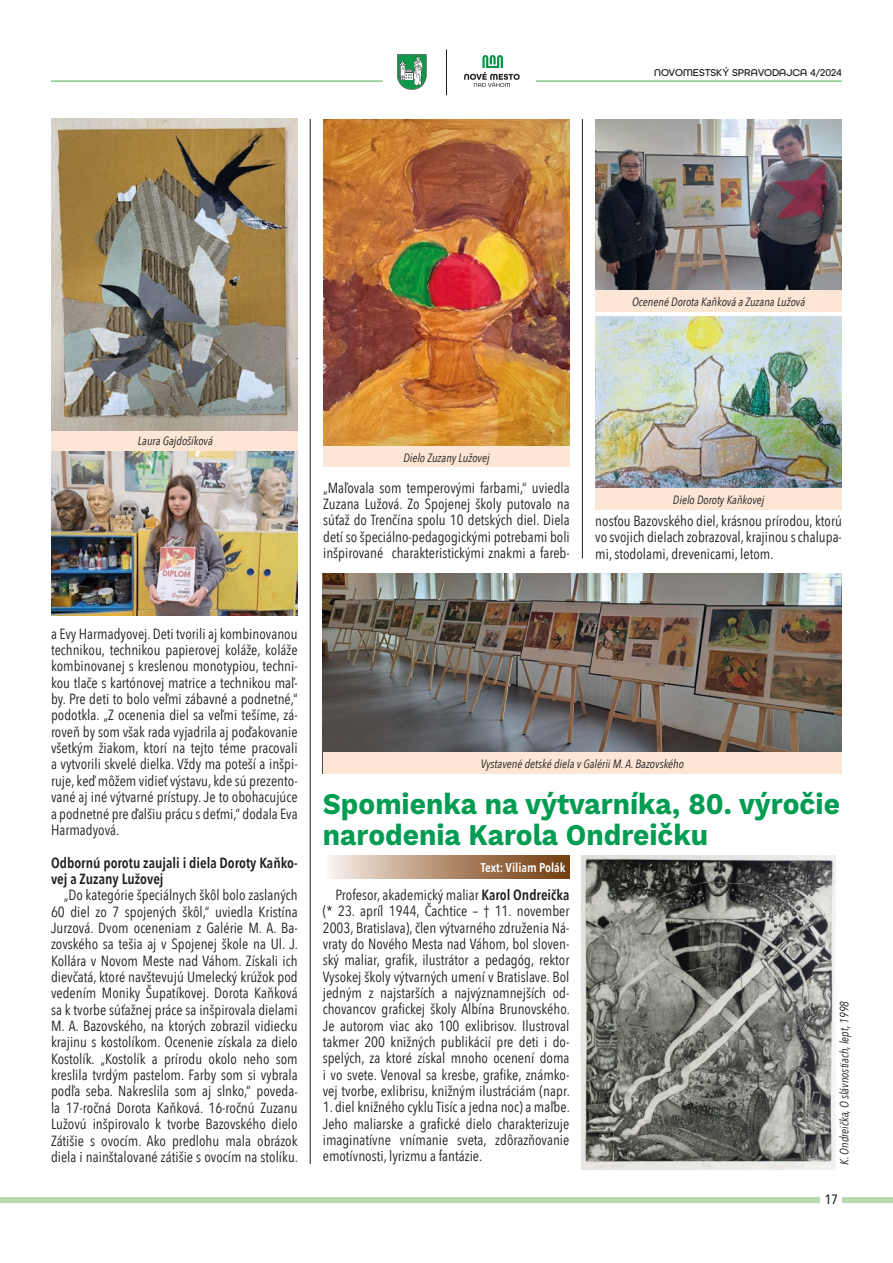
<style>
.page{position:relative;width:893px;height:1263px;background:#fff}
.page>*{position:absolute;margin:0;border:0;box-sizing:border-box;transform-origin:0 0}
.t1{font:700 30px/31.5px "Work Sans";color:#009c52;scale:.93 1}
.t2{font:14.7px/16.4px "Avenir Next Condensed";color:#231f20;text-align:justify}
.t3{font:600 14.7px/16.4px "Avenir Next Condensed";color:#231f20}
.t4{font:500 13.5px "Avenir Next Condensed";color:#231f20}
.t5{font:600 12.75px "Avenir Next Condensed";color:#fff}
.t6{font:italic 12px "Avenir Next Condensed";color:#231f20}
.t7{font:500 10.5px "All Round Gothic";color:#231f20}
.s1{font-weight:600}
</style>
<div class="page">
<hr style="left:536px;top:81px;width:306px;height:1px;background:#47ae4d">
<hr style="left:51px;top:81px;width:332px;height:1px;background:#47ae4d">
<div style="left:0;top:1197px;width:893px;height:6px;background:#b7d9ad"></div>
<div style="left:821px;top:1189px;width:21px;height:16px;background:#fff"></div>
<hr style="left:446px;top:50px;width:1px;height:45px;background:#231f20">
<svg style="left:397px;top:54px;width:30px;height:36px"></svg>
<svg style="left:464px;top:55px;width:56px;height:32px"></svg>
<hr style="left:310px;top:119px;width:1px;height:1045px;background:#231f20">
<hr style="left:582px;top:119px;width:1px;height:439px;background:#231f20">
<img style="left:323px;top:119px;width:247px;height:327px">
<div style="left:323px;top:446px;width:247px;height:21px;background:#fde6d5"></div>
<div style="left:51px;top:429px;width:247px;height:22px;background:#fde6d5"></div>
<img style="left:51px;top:451px;width:247px;height:164px">
<img style="left:51px;top:119px;width:247px;height:311px">
<img style="left:323px;top:574px;width:519px;height:179px">
<img style="left:595px;top:316px;width:247px;height:172px">
<div style="left:595px;top:488px;width:247px;height:21px;background:#fde6d5"></div>
<div style="left:595px;top:290px;width:247px;height:21px;background:#fde6d5"></div>
<img style="left:595px;top:119px;width:247px;height:171px">
<div style="left:323px;top:753px;width:519px;height:21px;background:#fde6d5"></div>
<div style="left:323px;top:855px;width:247px;height:24px;background:linear-gradient(to right,#f9efe7,#6f3504)"></div>
<img style="left:581px;top:855px;width:255px;height:314px">
<p class="t7" style="left:654px;top:67px;width:189px">NOVOMESTSKÝ SPRAVODAJCA 4/2024</p>
<p class="t6" style="left:632px;top:294px;width:175px">Ocenené Dorota Kaňková a Zuzana Lužová</p>
<p class="t6" style="left:138px;top:434px;width:76px">Laura Gajdošíková</p>
<p class="t6" style="left:403px;top:451px;width:88px">Dielo Zuzany Lužovej</p>
<p class="t2" style="left:323px;top:479px;width:248px">„Maľovala som temperovými farbami,“ uviedla Zuzana Lužová. Zo Spojenej školy putovalo na súťaž do Trenčína spolu 10 detských diel. Diela detí so špeciálno-pedagogickými potrebami boli inšpirované charakteristickými znakmi a fareb-</p>
<p class="t6" style="left:673px;top:492px;width:93px">Dielo Doroty Kaňkovej</p>
<p class="t2" style="left:595px;top:512px;width:248px">nosťou Bazovského diel, krásnou prírodou, ktorú vo svojich dielach zobrazoval, krajinou s chalupa&shy;mi, stodolami, drevenicami, letom.</p>
<p class="t2" style="left:51px;top:625px;width:248px">a Evy Harmadyovej. Deti tvorili aj kombinovanou technikou, technikou papierovej koláže, koláže kombinovanej s kreslenou monotypiou, techni&shy;kou tlače s kartónovej matrice a technikou maľ&shy;by. Pre deti to bolo veľmi zábavné a podnetné,“ podotkla. „Z ocenenia diel sa veľmi tešíme, zá&shy;roveň by som však rada vyjadrila aj poďakovanie všetkým žiakom, ktorí na tejto téme pracovali a vytvorili skvelé dielka. Vždy ma poteší a inšpi&shy;ruje, keď môžem vidieť výstavu, kde sú prezento&shy;vané aj iné výtvarné prístupy. Je to obohacujúce a podnetné pre ďalšiu prácu s deťmi,“ dodala Eva Harmadyová.</p>
<p class="t3" style="left:51px;top:854px;width:248px">Odbornú porotu zaujali i diela Doroty Kaňko&shy;vej a Zuzany Lužovej</p>
<p class="t2" style="left:51px;top:886px;width:249px;text-indent:13px">„Do kategórie špeciálnych škôl bolo zaslaných 60 diel zo 7 spojených škôl,“ uviedla Kristína Jurzová. Dvom oceneniam z Galérie M. A. Ba&shy;zovského sa tešia aj v Spojenej škole na Ul. J.<br>Kollára v Novom Meste nad Váhom. Získali ich dievčatá, ktoré navštevujú Umelecký krúžok pod vedením Moniky Šupatíkovej. Dorota Kaňková sa k tvorbe súťažnej práce sa inšpirovala dielami M. A. Bazovského, na ktorých zobrazil vidiecku krajinu s kostolíkom. Ocenenie získala za dielo Kostolík. „Kostolík a prírodu okolo neho som kreslila tvrdým pastelom. Farby som si vybrala podľa seba. Nakreslila som aj slnko,“ poveda&shy;la 17-ročná Dorota Kaňková. 16-ročnú Zuzanu Lužovú inšpirovalo k tvorbe Bazovského dielo Zátišie s ovocím. Ako predlohu mala obrázok diela i nainštalované zátišie s ovocím na stolíku.</p>
<p class="t6" style="left:481px;top:757px;width:205px">Vystavené detské diela v Galérii M. A. Bazovského</p>
<h1 class="t1" style="left:323px;top:789px;width:557px">Spomienka na výtvarníka, 80. výročie narodenia Karola Ondreičku</h1>
<p class="t5" style="left:481px;top:857px;width:86px">Text: Viliam Polák</p>
<p class="t2" style="left:323px;top:886px;width:249px;text-indent:13px">Profesor, akademický maliar <span class="s1">Karol Ondreička </span>(* 23. apríl 1944, Čachtice – † 11. november 2003, Bratislava), člen výtvarného združenia Ná&shy;vraty do Nového Mesta nad Váhom, bol sloven&shy;ský maliar, grafik, ilustrátor a pedagóg, rektor Vysokej školy výtvarných umení v Bratislave. Bol jedným z najstarších a najvýznamnejších od&shy;chovancov grafickej školy Albína Brunovského.<br>Je autorom viac ako 100 exlibrisov. Ilustroval takmer 200 knižných publikácií pre deti i do&shy;spelých, za ktoré získal mnoho ocenení doma i vo svete. Venoval sa kresbe, grafike, známko&shy;vej tvorbe, exlibrisu, knižným ilustráciám (napr.</p>
<p class="t2" style="left:323px;top:1098px;width:249px">1. diel knižného cyklu Tisíc a jedna noc) a maľbe.<br>Jeho maliarske a grafické dielo charakterizuje imaginatívne vnímanie sveta, zdôrazňovanie emotívnosti, lyrizmu a fantázie.</p>
<p class="t6" style="left:837px;top:1165px;width:165px;rotate:-90deg">K. Ondreička, O slávnostiach, lept, 1998</p>
<p class="t4" style="left:825px;top:1191px;width:15px">17</p>
</div>
